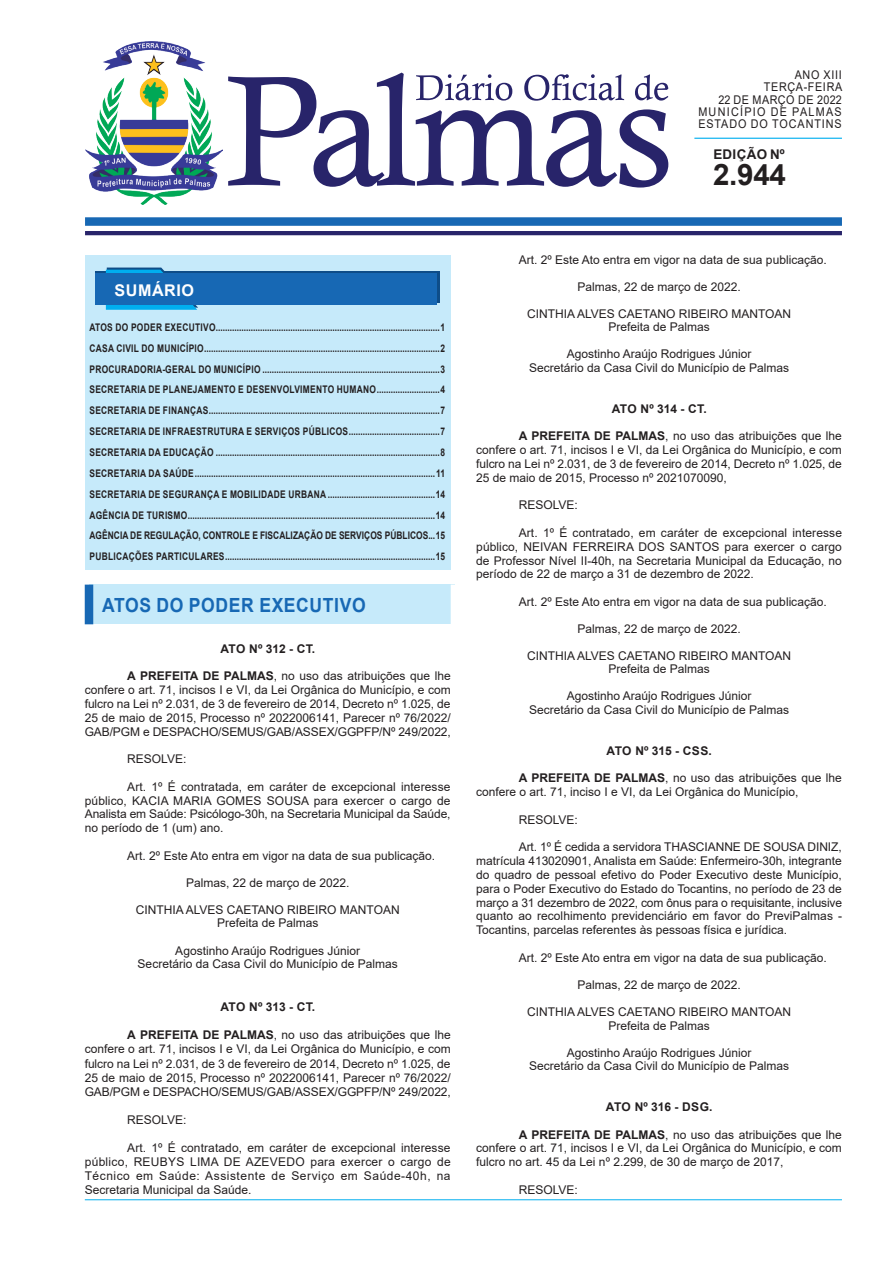
<style>
.page{position:relative;width:893px;height:1263px;background:#fff}
.page>*{position:absolute;margin:0;border:0;box-sizing:border-box;transform-origin:0 0}
.t1{font:700 29.55px "Arial";color:#231f20}
.t2{font:700 19.5px "Arial";letter-spacing:.035em;color:#1768b4;scale:.9 1}
.t3{font:700 16.2px "Arial";letter-spacing:.035em;color:#fff}
.t4{font:700 13.35px "Arial";letter-spacing:.025em;color:#231f20}
.t5{font:12px/13.8px "Arial";color:#231f20;text-align:justify}
.t6{font:12px/12.3px "Arial";letter-spacing:.065em;color:#231f20;text-align:right;scale:.9 1}
.t7{font:700 12px "Arial";letter-spacing:.015em;color:#231f20}
.t8{font:700 10.5px/20.9px "Arial";letter-spacing:.02em;color:#231f20;text-align:justify;scale:.8 1}
.s1{font-weight:700}
</style>
<div class="page">
<div style="left:85px;top:255px;width:366px;height:315px;background:#c6eafa"></div>
<div style="left:85px;top:217px;width:757px;height:9px;background:#1768b4"></div>
<hr style="left:85px;top:231px;width:757px;height:4px;background:#28246a">
<hr style="left:694px;top:138px;width:148px;height:1px;background:#00aeef">
<svg style="left:228px;top:73px;width:440px;height:115px"></svg>
<svg style="left:96px;top:272px;width:344px;height:31px"></svg>
<svg style="left:106px;top:268px;width:92px;height:42px"></svg>
<div style="left:96px;top:274px;width:341px;height:31px;background:#1768b4"></div>
<img style="left:85px;top:41px;width:138px;height:164px">
<hr style="left:85px;top:1199px;width:757px;height:1px;background:#00aeef">
<div style="left:89px;top:585px;width:366px;height:39px;background:#c6eafa"></div>
<div style="left:85px;top:585px;width:8px;height:39px;background:#1768b4"></div>
<div style="left:451px;top:585px;width:8px;height:39px;background:#fff"></div>
<p class="t6" style="left:698px;top:69px;width:161px">ANO XIII<br>TERÇA-FEIRA<br>22 DE MARÇO DE 2022<br>MUNICÍPIO DE PALMAS<br>ESTADO DO TOCANTINS</p>
<h1 class="t1" style="left:713px;top:154px;width:74px">2.944</h1>
<p class="t4" style="left:713px;top:145px;width:73px">EDIÇÃO Nº</p>
<h3 class="t3" style="left:114px;top:279px;width:81px">SUMÁRIO</h3>
<p class="t8" style="left:89px;top:317px;width:446px">ATOS DO PODER EXECUTIVO................................................................................................1<br>CASA CIVIL DO MUNICÍPIO.....................................................................................................2<br>PROCURADORIA-GERAL DO MUNICÍPIO ............................................................................3<br>SECRETARIA DE PLANEJAMENTO E DESENVOLVIMENTO HUMANO...........................4<br>SECRETARIA DE FINANÇAS...................................................................................................7<br>SECRETARIA DE INFRAESTRUTURA E SERVIÇOS PÚBLICOS.......................................7<br>SECRETARIA DA EDUCAÇÃO ................................................................................................8<br>SECRETARIA DA SAÚDE.......................................................................................................11<br>SECRETARIA DE SEGURANÇA E MOBILIDADE URBANA ..............................................14<br>AGÊNCIA DE TURISMO..........................................................................................................14<br>AGÊNCIA DE REGULAÇÃO, CONTROLE E FISCALIZAÇÃO DE SERVIÇOS PÚBLICOS...15<br>PUBLICAÇÕES PARTICULARES..........................................................................................15</p>
<h2 class="t2" style="left:102px;top:591px;width:294px">ATOS DO PODER EXECUTIVO</h2>
<p class="t7" style="left:220px;top:640px;width:96px">ATO Nº 312 - CT.</p>
<p class="t5" style="left:85px;top:669px;width:368px;text-indent:43px"><span class="s1">A PREFEITA DE PALMAS</span>, no uso das atribuições que lhe confere o art. 71, incisos I e VI, da Lei Orgânica do Município, e com fulcro na Lei nº 2.031, de 3 de fevereiro de 2014, Decreto nº 1.025, de 25 de maio de 2015, Processo nº 2022006141, Parecer nº 76/2022/ GAB/PGM e DESPACHO/SEMUS/GAB/ASSEX/GGPFP/Nº 249/2022,</p>
<p class="t5" style="left:127px;top:752px;width:61px">RESOLVE:</p>
<p class="t5" style="left:85px;top:780px;width:367px;text-indent:43px">Art. 1º É contratada, em caráter de excepcional interesse público, KACIA MARIA GOMES SOUSA para exercer o cargo de Analista em Saúde: Psicólogo-30h, na Secretaria Municipal da Saúde, no período de 1 (um) ano.</p>
<p class="t5" style="left:127px;top:849px;width:309px">Art. 2º Este Ato entra em vigor na data de sua publicação.</p>
<p class="t5" style="left:186px;top:876px;width:165px">Palmas, 22 de março de 2022.</p>
<p class="t5" style="left:136px;top:903px;width:266px;text-align:center">CINTHIA ALVES CAETANO RIBEIRO MANTOAN<br>Prefeita de Palmas</p>
<p class="t5" style="left:138px;top:943px;width:262px;text-align:center">Agostinho Araújo Rodrigues Júnior<br>Secretário da Casa Civil do Município de Palmas</p>
<p class="t7" style="left:220px;top:998px;width:96px">ATO Nº 313 - CT.</p>
<p class="t5" style="left:85px;top:1028px;width:368px;text-indent:43px"><span class="s1">A PREFEITA DE PALMAS</span>, no uso das atribuições que lhe confere o art. 71, incisos I e VI, da Lei Orgânica do Município, e com fulcro na Lei nº 2.031, de 3 de fevereiro de 2014, Decreto nº 1.025, de 25 de maio de 2015, Processo nº 2022006141, Parecer nº 76/2022/ GAB/PGM e DESPACHO/SEMUS/GAB/ASSEX/GGPFP/Nº 249/2022,</p>
<p class="t5" style="left:127px;top:1113px;width:61px">RESOLVE:</p>
<p class="t5" style="left:85px;top:1141px;width:367px;text-indent:43px">Art. 1º É contratado, em caráter de excepcional interesse público, REUBYS LIMA DE AZEVEDO para exercer o cargo de Técnico em Saúde: Assistente de Serviço em Saúde-40h, na Secretaria Municipal da Saúde.</p>
<p class="t5" style="left:519px;top:253px;width:309px">Art. 2º Este Ato entra em vigor na data de sua publicação.</p>
<p class="t5" style="left:577px;top:280px;width:165px">Palmas, 22 de março de 2022.</p>
<p class="t5" style="left:527px;top:307px;width:266px;text-align:center">CINTHIA ALVES CAETANO RIBEIRO MANTOAN<br>Prefeita de Palmas</p>
<p class="t5" style="left:529px;top:347px;width:262px;text-align:center">Agostinho Araújo Rodrigues Júnior<br>Secretário da Casa Civil do Município de Palmas</p>
<p class="t7" style="left:612px;top:400px;width:96px">ATO Nº 314 - CT.</p>
<p class="t5" style="left:476px;top:429px;width:367px;text-indent:43px"><span class="s1">A PREFEITA DE PALMAS</span>, no uso das atribuições que lhe confere o art. 71, incisos I e VI, da Lei Orgânica do Município, e com fulcro na Lei nº 2.031, de 3 de fevereiro de 2014, Decreto nº 1.025, de 25 de maio de 2015, Processo nº 2021070090,</p>
<p class="t5" style="left:519px;top:498px;width:61px">RESOLVE:</p>
<p class="t5" style="left:476px;top:526px;width:367px;text-indent:43px">Art. 1º É contratado, em caráter de excepcional interesse público, NEIVAN FERREIRA DOS SANTOS para exercer o cargo de Professor Nível II-40h, na Secretaria Municipal da Educação, no período de 22 de março a 31 de dezembro de 2022.</p>
<p class="t5" style="left:519px;top:595px;width:309px">Art. 2º Este Ato entra em vigor na data de sua publicação.</p>
<p class="t5" style="left:577px;top:622px;width:165px">Palmas, 22 de março de 2022.</p>
<p class="t5" style="left:527px;top:649px;width:266px;text-align:center">CINTHIA ALVES CAETANO RIBEIRO MANTOAN<br>Prefeita de Palmas</p>
<p class="t5" style="left:529px;top:689px;width:262px;text-align:center">Agostinho Araújo Rodrigues Júnior<br>Secretário da Casa Civil do Município de Palmas</p>
<p class="t7" style="left:606px;top:742px;width:107px">ATO Nº 315 - CSS.</p>
<p class="t5" style="left:476px;top:771px;width:367px;text-indent:43px"><span class="s1">A PREFEITA DE PALMAS</span>, no uso das atribuições que lhe confere o art. 71, inciso I e VI, da Lei Orgânica do Município,</p>
<p class="t5" style="left:519px;top:812px;width:61px">RESOLVE:</p>
<p class="t5" style="left:476px;top:840px;width:367px;text-indent:43px">Art. 1º É cedida a servidora THASCIANNE DE SOUSA DINIZ, matrícula 413020901, Analista em Saúde: Enfermeiro-30h, integrante do quadro de pessoal efetivo do Poder Executivo deste Município, para o Poder Executivo do Estado do Tocantins, no período de 23 de março a 31 dezembro de 2022, com ônus para o requisitante, inclusive quanto ao recolhimento previdenciário em favor do PreviPalmas - Tocantins, parcelas referentes às pessoas física e jurídica.</p>
<p class="t5" style="left:519px;top:950px;width:309px">Art. 2º Este Ato entra em vigor na data de sua publicação.</p>
<p class="t5" style="left:577px;top:978px;width:165px">Palmas, 22 de março de 2022.</p>
<p class="t5" style="left:527px;top:1005px;width:266px;text-align:center">CINTHIA ALVES CAETANO RIBEIRO MANTOAN<br>Prefeita de Palmas</p>
<p class="t5" style="left:529px;top:1045px;width:262px;text-align:center">Agostinho Araújo Rodrigues Júnior<br>Secretário da Casa Civil do Município de Palmas</p>
<p class="t7" style="left:606px;top:1098px;width:108px">ATO Nº 316 - DSG.</p>
<p class="t5" style="left:476px;top:1127px;width:367px;text-indent:43px"><span class="s1">A PREFEITA DE PALMAS</span>, no uso das atribuições que lhe confere o art. 71, incisos I e VI, da Lei Orgânica do Município, e com fulcro no art. 45 da Lei nº 2.299, de 30 de março de 2017,</p>
<p class="t5" style="left:519px;top:1182px;width:61px">RESOLVE:</p>
</div>
